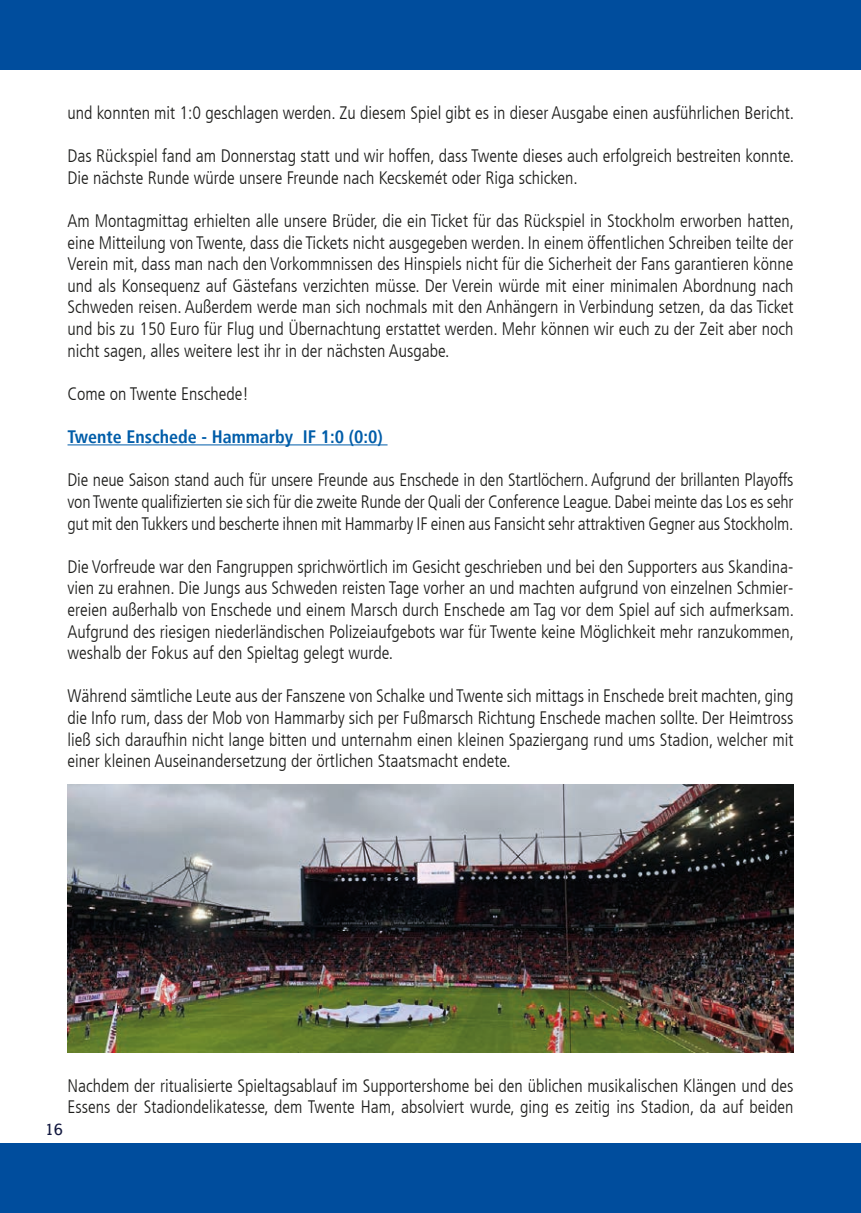
<style>
.page{position:relative;width:861px;height:1213px;background:#fff}
.page>*{position:absolute;margin:0;border:0;box-sizing:border-box;transform-origin:0 0}
._01_Fliestext{font:300 condensed 18px/21.6px "Frutiger LT";color:#1d1d1b;text-align:justify}
._03_Subheadline_Rubriken{font:700 condensed 18px "Frutiger LT";color:#005da9}
.t1{font:16px "Steinem";color:#131940}
</style>
<div class="page">
<hr style="left:68px;top:444px;width:319px;height:1px;background:#005da9">
<img style="left:68px;top:784px;width:725px;height:268px">
<div style="left:0;top:1143px;width:850px;height:69px;background:#004d9d"></div>
<div style="left:850px;top:0;width:11px;height:69px;background:#004d9d"></div>
<div style="left:850px;top:1142px;width:11px;height:70px;background:#004d9d"></div>
<div style="left:0;top:0;width:850px;height:69px;background:#004d9d"></div>
<p class="_01_Fliestext" style="left:68px;top:102px;width:728px">und konnten mit 1:0 geschlagen werden. Zu diesem Spiel gibt es in dieser Ausgabe einen ausführlichen Bericht.</p>
<p class="_01_Fliestext" style="left:68px;top:145px;width:728px">Das Rückspiel fand am Donnerstag statt und wir hoffen, dass Twente dieses auch erfolgreich bestreiten konnte.<br>Die nächste Runde würde unsere Freunde nach Kecskemét oder Riga schicken.</p>
<p class="_01_Fliestext" style="left:68px;top:210px;width:728px">Am Montagmittag erhielten alle unsere Brüder, die ein Ticket für das Rückspiel in Stockholm erworben hatten, eine Mitteilung von Twente, dass die Tickets nicht ausgegeben werden. In einem öffentlichen Schreiben teilte der Verein mit, dass man nach den Vorkommnissen des Hinspiels nicht für die Sicherheit der Fans garantieren könne und als Konsequenz auf Gästefans verzichten müsse. Der Verein würde mit einer minimalen Abordnung nach Schweden reisen. Außerdem werde man sich nochmals mit den Anhängern in Verbindung setzen, da das Ticket und bis zu 150 Euro für Flug und Übernachtung erstattet werden. Mehr können wir euch zu der Zeit aber noch nicht sagen, alles weitere lest ihr in der nächsten Ausgabe.</p>
<p class="_01_Fliestext" style="left:68px;top:383px;width:183px">Come on Twente Enschede!</p>
<p class="_03_Subheadline_Rubriken" style="left:68px;top:426px;width:317px">Twente Enschede - Hammarby IF 1:0 (0:0)</p>
<p class="_01_Fliestext" style="left:68px;top:469px;width:727px">Die neue Saison stand auch für unsere Freunde aus Enschede in den Startlöchern. Aufgrund der brillanten Playoffs von Twente qualifizierten sie sich für die zweite Runde der Quali der Conference League. Dabei meinte das Los es sehr gut mit den Tukkers und bescherte ihnen mit Hammarby IF einen aus Fansicht sehr attraktiven Gegner aus Stockholm.</p>
<p class="_01_Fliestext" style="left:68px;top:556px;width:728px">Die Vorfreude war den Fangruppen sprichwörtlich im Gesicht geschrieben und bei den Supporters aus Skandina&shy;vien zu erahnen. Die Jungs aus Schweden reisten Tage vorher an und machten aufgrund von einzelnen Schmier&shy;ereien außerhalb von Enschede und einem Marsch durch Enschede am Tag vor dem Spiel auf sich aufmerksam.<br>Aufgrund des riesigen niederländischen Polizeiaufgebots war für Twente keine Möglichkeit mehr ranzukommen, weshalb der Fokus auf den Spieltag gelegt wurde.</p>
<p class="_01_Fliestext" style="left:68px;top:685px;width:727px">Während sämtliche Leute aus der Fanszene von Schalke und Twente sich mittags in Enschede breit machten, ging die Info rum, dass der Mob von Hammarby sich per Fußmarsch Richtung Enschede machen sollte. Der Heimtross ließ sich daraufhin nicht lange bitten und unternahm einen kleinen Spaziergang rund ums Stadion, welcher mit einer kleinen Auseinandersetzung der örtlichen Staatsmacht endete.</p>
<p class="_01_Fliestext" style="left:68px;top:1074px;width:727px">Nachdem der ritualisierte Spieltagsablauf im Supportershome bei den üblichen musikalischen Klängen und des<br>Essens der Stadiondelikatesse, dem Twente Ham, absolviert wurde, ging es zeitig ins Stadion, da auf beiden</p>
<p class="t1" style="left:45px;top:1120px;width:19px">16</p>
</div>
